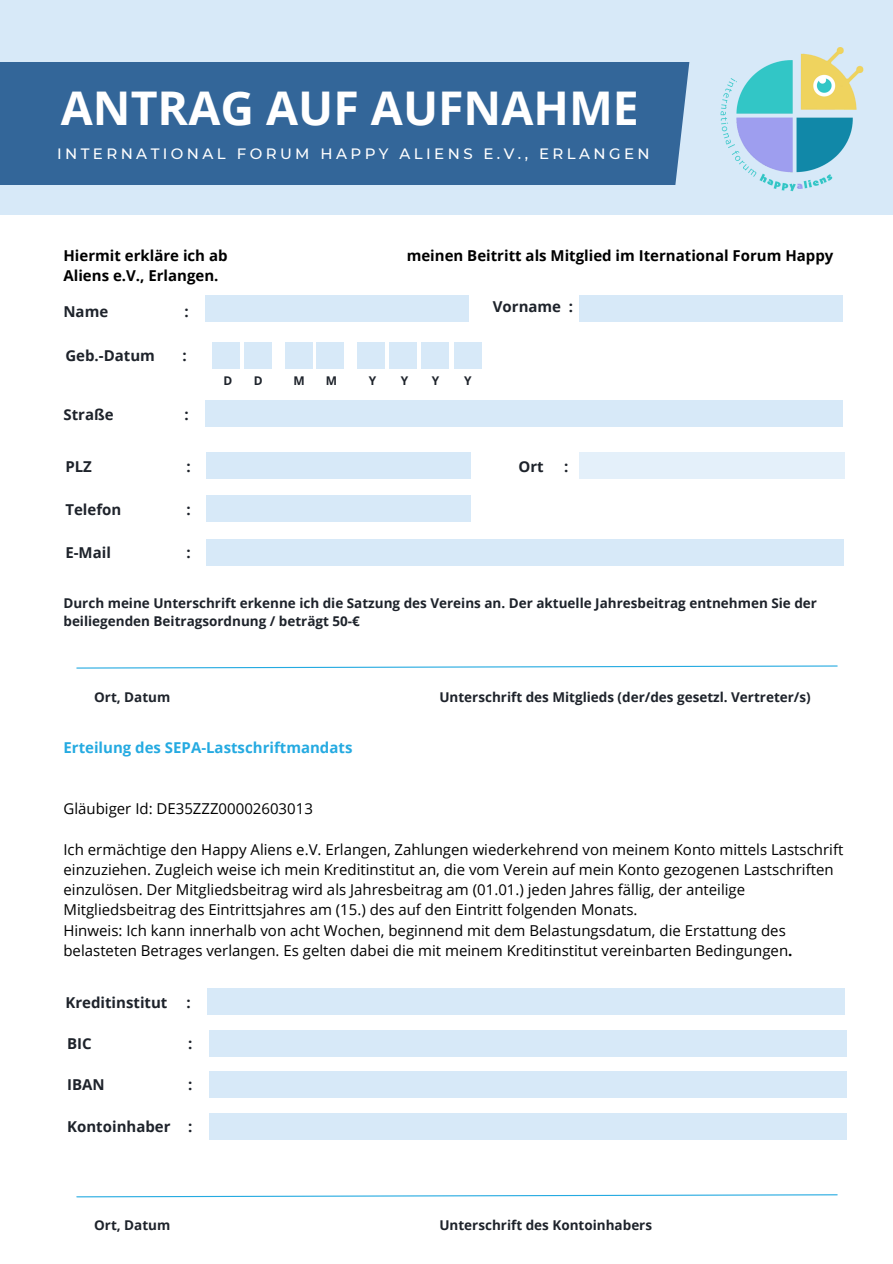
<style>
.page{position:relative;width:893px;height:1264px;background:#fff}
.page>*{position:absolute;margin:0;border:0;box-sizing:border-box;transform-origin:0 0}
.t1{font:700 46.5px "Open Sans";color:#fff}
.t2{font:15px/20.2px "Open Sans";color:#000}
.t3{font:700 15px "Open Sans";color:#1e232b}
.t4{font:700 15px "Open Sans";color:#000}
.t5{font:500 15px "Montserrat";letter-spacing:.23em;color:#fff}
.t6{font:700 15px "Open Sans";color:#25aae1}
.t7{font:700 13.5px/18px "Open Sans";color:#1e232b}
.t8{font:700 12px "Open Sans";color:#1e232b}
.s1{font-weight:700}
</style>
<div class="page">
<div style="left:0;top:0;width:892px;height:215px;background:#d7e9f8"></div>
<div style="left:0;top:62px;width:693px;height:122px;background:#369"></div>
<div style="left:205px;top:295px;width:263px;height:26px;background:#d7e9f8"></div>
<div style="left:205px;top:401px;width:637px;height:25px;background:#d7e9f8"></div>
<div style="left:212px;top:342px;width:28px;height:26px;background:#d7e9f8"></div>
<div style="left:244px;top:342px;width:28px;height:26px;background:#d7e9f8"></div>
<div style="left:285px;top:342px;width:28px;height:26px;background:#d7e9f8"></div>
<div style="left:316px;top:342px;width:28px;height:26px;background:#d7e9f8"></div>
<div style="left:357px;top:342px;width:27px;height:26px;background:#d7e9f8"></div>
<div style="left:389px;top:342px;width:28px;height:26px;background:#d7e9f8"></div>
<div style="left:207px;top:452px;width:264px;height:27px;background:#d7e9f8"></div>
<div style="left:207px;top:495px;width:264px;height:27px;background:#d7e9f8"></div>
<div style="left:207px;top:538px;width:636px;height:27px;background:#d7e9f8"></div>
<div style="left:579px;top:452px;width:265px;height:27px;background:#e4f0fa"></div>
<svg style="left:76px;top:665px;width:762px;height:4px"></svg>
<svg style="left:660px;top:75px;width:28px;height:110px"></svg>
<div style="left:579px;top:295px;width:263px;height:26px;background:#d7e9f8"></div>
<div style="left:421px;top:342px;width:28px;height:26px;background:#d7e9f8"></div>
<div style="left:454px;top:342px;width:27px;height:27px;background:#d7e9f8"></div>
<svg style="left:76px;top:1194px;width:762px;height:3px"></svg>
<img style="left:688px;top:47px;width:176px;height:145px">
<div style="left:207px;top:988px;width:637px;height:26px;background:#d7e9f8"></div>
<div style="left:208px;top:1030px;width:638px;height:26px;background:#d7e9f8"></div>
<div style="left:208px;top:1071px;width:638px;height:26px;background:#d7e9f8"></div>
<div style="left:208px;top:1113px;width:638px;height:26px;background:#d7e9f8"></div>
<p class="t1" style="left:61px;top:75px;width:579px">ANTRAG AUF AUFNAHME</p>
<p class="t5" style="left:57px;top:144px;width:594px">INTERNATIONAL FORUM HAPPY ALIENS E.V., ERLANGEN</p>
<p class="t4" style="left:63px;top:245px;width:166px">Hiermit erkläre ich ab</p>
<p class="t4" style="left:406px;top:245px;width:428px">meinen Beitritt als Mitglied im Iternational Forum Happy</p>
<p class="t4" style="left:63px;top:265px;width:156px">Aliens e.V., Erlangen.</p>
<p class="t3" style="left:63px;top:300px;width:46px">Name</p>
<p class="t3" style="left:184px;top:300px;width:6px">:</p>
<p class="t3" style="left:493px;top:296px;width:82px">Vorname :</p>
<p class="t3" style="left:65px;top:345px;width:91px">Geb.-Datum</p>
<p class="t3" style="left:182px;top:345px;width:6px">:</p>
<p class="t8" style="left:223px;top:372px;width:10px">D</p>
<p class="t8" style="left:254px;top:372px;width:10px">D</p>
<p class="t8" style="left:293px;top:372px;width:13px">M</p>
<p class="t8" style="left:326px;top:372px;width:13px">M</p>
<p class="t8" style="left:369px;top:372px;width:9px">Y</p>
<p class="t8" style="left:401px;top:372px;width:9px">Y</p>
<p class="t8" style="left:432px;top:372px;width:9px">Y</p>
<p class="t8" style="left:464px;top:372px;width:9px">Y</p>
<p class="t3" style="left:63px;top:403px;width:52px">Straße</p>
<p class="t3" style="left:184px;top:403px;width:6px">:</p>
<p class="t3" style="left:65px;top:456px;width:28px">PLZ</p>
<p class="t3" style="left:65px;top:498px;width:57px">Telefon</p>
<p class="t3" style="left:65px;top:542px;width:47px">E-Mail</p>
<p class="t3" style="left:186px;top:456px;width:6px">:</p>
<p class="t3" style="left:186px;top:498px;width:6px">:</p>
<p class="t3" style="left:186px;top:542px;width:6px">:</p>
<p class="t3" style="left:518px;top:456px;width:27px">Ort</p>
<p class="t3" style="left:564px;top:456px;width:6px">:</p>
<p class="t7" style="left:63px;top:594px;width:755px">Durch meine Unterschrift erkenne ich die Satzung des Vereins an. Der aktuelle Jahresbeitrag entnehmen Sie der beiliegenden Beitragsordnung / beträgt 50-€</p>
<p class="t7" style="left:94px;top:687px;width:78px">Ort, Datum</p>
<p class="t6" style="left:63px;top:737px;width:290px">Erteilung des SEPA-Lastschriftmandats</p>
<p class="t7" style="left:439px;top:687px;width:373px">Unterschrift des Mitglieds (der/des gesetzl. Vertreter/s)</p>
<p class="t2" style="left:63px;top:798px;width:251px">Gläubiger Id: DE35ZZZ00002603013</p>
<p class="t2" style="left:63px;top:838px;width:781px">Ich ermächtige den Happy Aliens e.V. Erlangen, Zahlungen wiederkehrend von meinem Konto mittels Lastschrift einzuziehen. Zugleich weise ich mein Kreditinstitut an, die vom Verein auf mein Konto gezogenen Lastschriften einzulösen. Der Mitgliedsbeitrag wird als Jahresbeitrag am (01.01.) jeden Jahres fällig, der anteilige Mitgliedsbeitrag des Eintrittsjahres am (15.) des auf den Eintritt folgenden Monats.</p>
<p class="t2" style="left:63px;top:919px;width:730px">Hinweis: Ich kann innerhalb von acht Wochen, beginnend mit dem Belastungsdatum, die Erstattung des belasteten Betrages verlangen. Es gelten dabei die mit meinem Kreditinstitut vereinbarten Bedingungen<span class="s1">.</span></p>
<p class="t3" style="left:65px;top:991px;width:103px">Kreditinstitut</p>
<p class="t3" style="left:186px;top:991px;width:6px">:</p>
<p class="t3" style="left:67px;top:1032px;width:26px">BIC</p>
<p class="t3" style="left:188px;top:1032px;width:6px">:</p>
<p class="t3" style="left:67px;top:1074px;width:39px">IBAN</p>
<p class="t3" style="left:188px;top:1074px;width:6px">:</p>
<p class="t3" style="left:67px;top:1116px;width:105px">Kontoinhaber</p>
<p class="t3" style="left:188px;top:1116px;width:6px">:</p>
<p class="t7" style="left:94px;top:1215px;width:78px">Ort, Datum</p>
<p class="t7" style="left:439px;top:1215px;width:214px">Unterschrift des Kontoinhabers</p>
</div>
